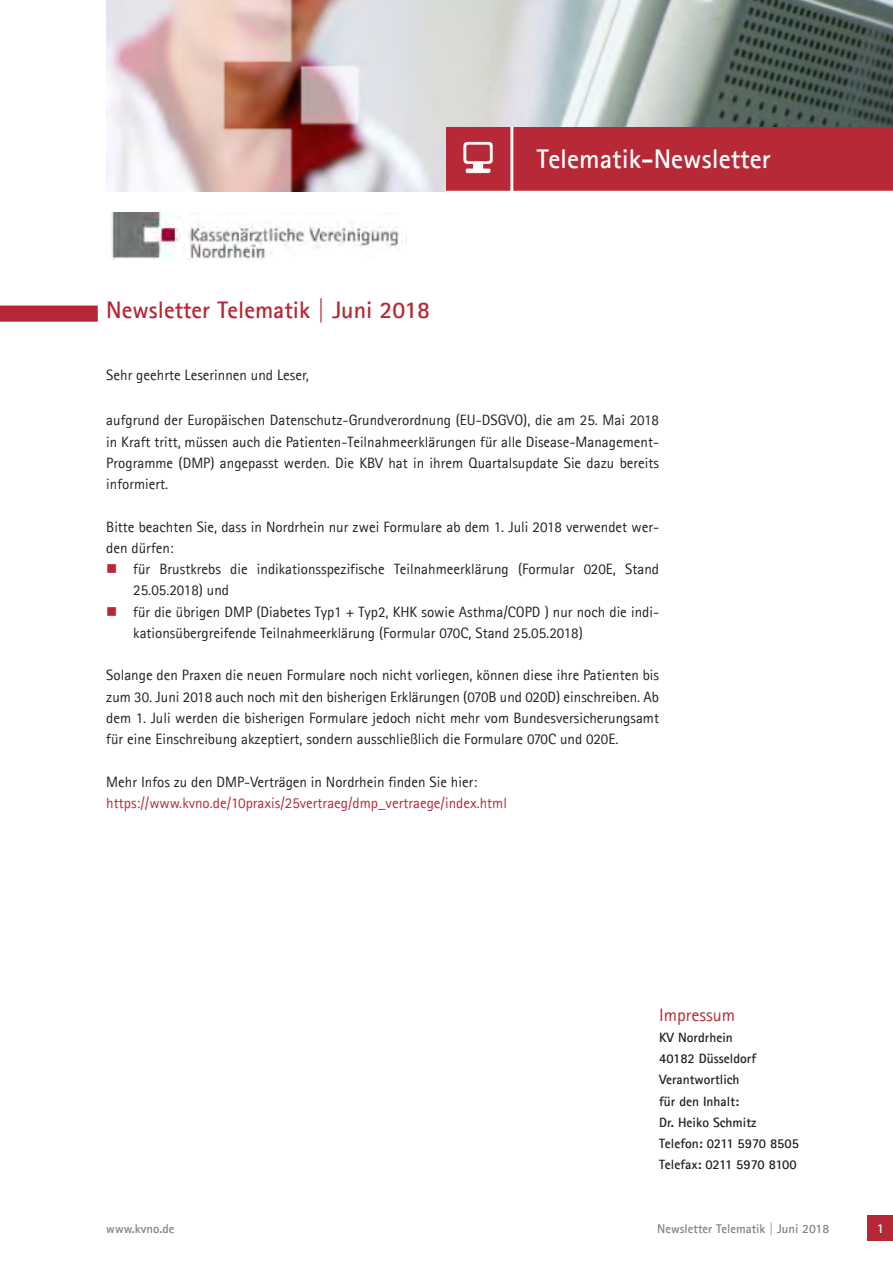
<style>
.page{position:relative;width:893px;height:1263px;background:#fff}
.page>*{position:absolute;margin:0;border:0;box-sizing:border-box;transform-origin:0 0}
.t1{font:700 27px "Agfa Rotis Sans Serif";color:#fff}
.Inhaltsverzeichnis{font:700 24px "Agfa Rotis Sans Serif";color:#b72837}
.News-Fließ{font:18px "Agfa Rotis Sans Serif";color:#b72837}
.News-Fließ-2{font:15px/21.3px "Agfa Rotis Sans Serif";color:#231f20}
.News-Fließ-3{font:15px/21.3px "Agfa Rotis Sans Serif";color:#b72837}
.Inhaltsverzeichnis-2{font:15px "Agfa Rotis Sans Serif";color:#231f20}
.News-Fließ-4{font:700 13.5px "Agfa Rotis Sans Serif";color:#231f20}
.t2{font:700 13.5px "Agfa Rotis Sans Serif";color:#fff}
.News-Fließ-5{font:700 12.75px "Agfa Rotis Sans Serif";color:#808285}
.s1{color:#231f20}
</style>
<div class="page">
<div style="left:868px;top:1215px;width:25px;height:26px;background:#b72837"></div>
<div style="left:1px;top:306px;width:96px;height:15px;background:#b72837"></div>
<div style="left:0;top:306px;width:98px;height:16px;border:2px solid #b72837"></div>
<img style="left:111px;top:213px;width:296px;height:47px">
<img style="left:106px;top:0;width:787px;height:191px">
<div style="left:446px;top:127px;width:447px;height:64px;background:#b72937"></div>
<div style="left:528px;top:137px;width:136px;height:43px;background:#b72937"></div>
<p class="Inhaltsverzeichnis" style="left:106px;top:295px;width:325px">Newsletter Telematik | Juni 2018</p>
<p class="t1" style="left:537px;top:142px;width:235px">Telematik-Newsletter</p>
<p class="Inhaltsverzeichnis-2" style="left:106px;top:366px;width:204px">Sehr geehrte Leserinnen und Leser,</p>
<p class="News-Fließ-2" style="left:106px;top:409px;width:554px;text-align:justify">aufgrund der Europäischen Datenschutz-Grundverordnung (EU-DSGVO), die am 25. Mai 2018 in Kraft tritt, müssen auch die Patienten-Teilnahmeerklärungen für alle Disease-Management-Programme (DMP) angepasst werden. Die KBV hat in ihrem Quartalsupdate Sie dazu bereits informiert.</p>
<p class="News-Fließ-2" style="left:106px;top:516px;width:554px">Bitte beachten Sie, dass in Nordrhein nur zwei Formulare ab dem 1. Juli 2018 verwendet wer&shy;den dürfen:</p>
<p class="News-Fließ-2" style="left:133px;top:558px;width:527px">für Brustkrebs die indikationsspezifische Teilnahmeerklärung (Formular 020E, Stand<br>25.05.2018) und</p>
<p class="News-Fließ-2" style="left:133px;top:601px;width:527px">für die übrigen DMP (Diabetes Typ1 + Typ2, KHK sowie Asthma/COPD ) nur noch die indi&shy;kationsübergreifende Teilnahmeerklärung (Formular 070C, Stand 25.05.2018)</p>
<p class="News-Fließ-2" style="left:106px;top:664px;width:554px;text-align:justify">Solange den Praxen die neuen Formulare noch nicht vorliegen, können diese ihre Patienten bis zum 30. Juni 2018 auch noch mit den bisherigen Erklärungen (070B und 020D) einschreiben. Ab dem 1. Juli werden die bisherigen Formulare jedoch nicht mehr vom Bundesversicherungsamt für eine Einschreibung akzeptiert, sondern ausschließlich die Formulare 070C und 020E.</p>
<p class="News-Fließ-3" style="left:106px;top:771px;width:402px"><span class="s1">Mehr Infos zu den DMP-Verträgen in Nordrhein finden Sie hier: </span>https://www.kvno.de/10praxis/25vertraeg/dmp_vertraege/index.html</p>
<p class="News-Fließ" style="left:659px;top:1004px;width:77px">Impressum</p>
<p class="News-Fließ-4" style="left:659px;top:1029px;width:75px">KV Nordrhein</p>
<p class="News-Fließ-4" style="left:659px;top:1050px;width:98px">40182 Düsseldorf</p>
<p class="News-Fließ-4" style="left:659px;top:1071px;width:82px">Verantwortlich</p>
<p class="News-Fließ-4" style="left:659px;top:1092px;width:82px">für den Inhalt:</p>
<p class="News-Fließ-4" style="left:659px;top:1114px;width:99px">Dr. Heiko Schmitz</p>
<p class="News-Fließ-4" style="left:659px;top:1135px;width:141px">Telefon: 0211 5970 8505</p>
<p class="News-Fließ-4" style="left:659px;top:1156px;width:139px">Telefax: 0211 5970 8100</p>
<p class="News-Fließ-5" style="left:106px;top:1221px;width:70px">www.kvno.de</p>
<p class="News-Fließ-5" style="left:657px;top:1221px;width:174px">Newsletter Telematik | Juni 2018</p>
<p class="t2" style="left:877px;top:1220px;width:9px">1</p>
</div>
